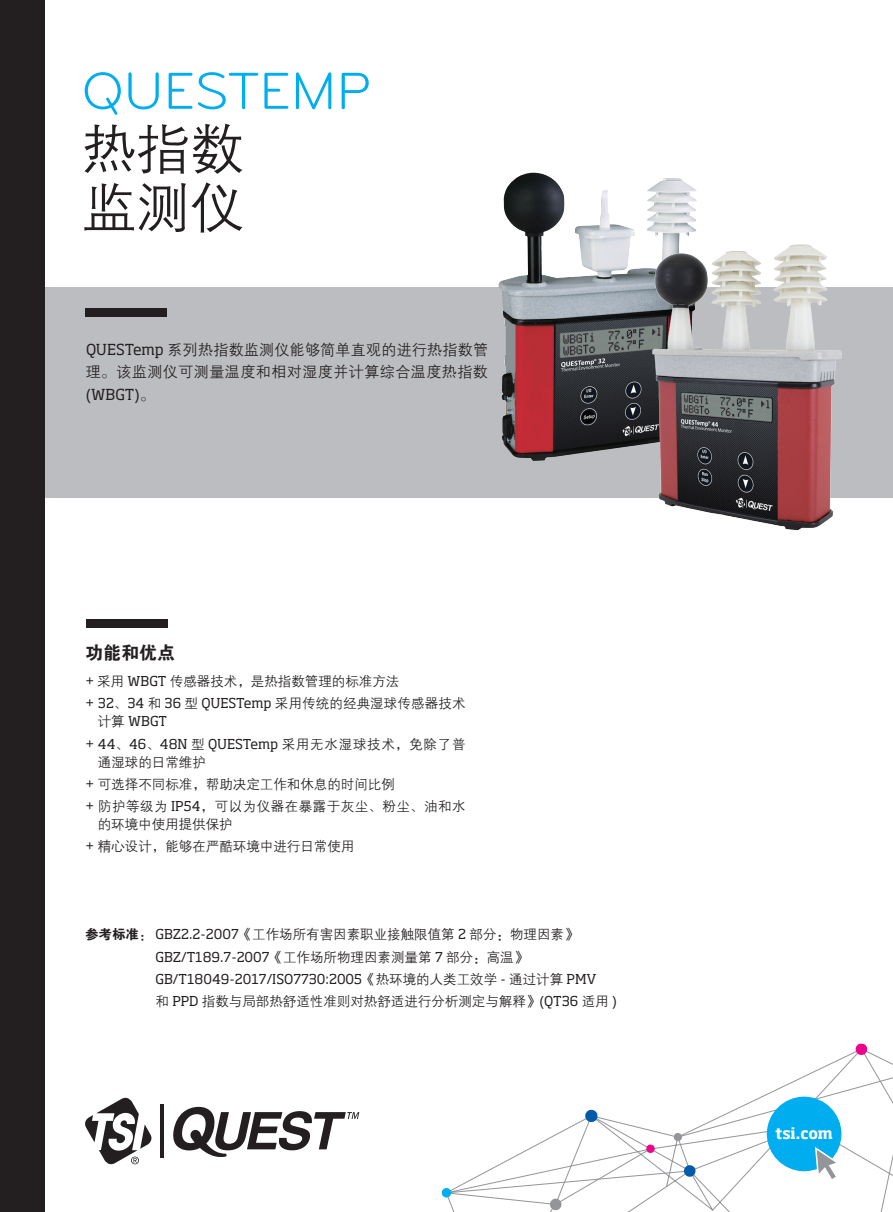
<style>
.page{position:relative;width:893px;height:1212px;background:#fff}
.page>*{position:absolute;margin:0;border:0;box-sizing:border-box;transform-origin:0 0}
.t1{font:18px "FZDHTJW GB1 0";color:#231f20}
.t2{font:15px/22.5px "FZZDXJW GB1 0";letter-spacing:.035em;color:#231f20}
.t3{font:700 15px "Soho Std";color:#fff}
.t4{font:15px "Soho Std";color:#231f20}
.t5{font:13.5px/22.2px "FZZDXJW GB1 0";color:#231f20}
.t6{font:13.5px/22.2px "Soho Std";color:#231f20}
.s1{font-family:"Soho Std"}
.s2{font-family:"FZZDXJW GB1 0"}
.s3{font-family:"FZDHTJW GB1 0"}
</style>
<div class="page">
<div style="left:43px;top:287px;width:850px;height:210px;background:#bcbdc0"></div>
<svg style="left:84px;top:182px;width:159px;height:51px"></svg>
<svg style="left:84px;top:124px;width:159px;height:50px"></svg>
<svg style="left:85px;top:72px;width:284px;height:43px"></svg>
<div style="left:0;top:0;width:44px;height:1212px;background:#231f20"></div>
<div style="left:86px;top:619px;width:81px;height:8px;background:#231f20"></div>
<hr style="left:160px;top:1104px;width:3px;height:54px;background:#231f20">
<svg style="left:85px;top:1097px;width:67px;height:68px"></svg>
<svg style="left:173px;top:1107px;width:186px;height:50px"></svg>
<svg style="left:448px;top:1051px;width:445px;height:161px"></svg>
<svg style="left:673px;top:1132px;width:10px;height:10px"></svg>
<svg style="left:441px;top:1187px;width:11px;height:11px"></svg>
<svg style="left:549px;top:1198px;width:13px;height:13px"></svg>
<svg style="left:584px;top:1109px;width:14px;height:14px"></svg>
<svg style="left:855px;top:1043px;width:13px;height:13px"></svg>
<svg style="left:683px;top:1164px;width:13px;height:13px"></svg>
<svg style="left:646px;top:1144px;width:9px;height:9px"></svg>
<div style="left:767px;top:1097px;width:74px;height:74px;background:#00aeef;border-radius:50%"></div>
<svg style="left:814px;top:1145px;width:27px;height:37px"></svg>
<div style="left:85px;top:308px;width:81px;height:9px;background:#231f20"></div>
<img style="left:498px;top:177px;width:199px;height:284px">
<img style="left:620px;top:228px;width:253px;height:303px">
<p class="t2" style="left:86px;top:339px;width:404px"><span class="s1">QUESTemp</span> 系列热指数监测仪能够简单直观的进行热指数管理。该监测仪可测量温度和相对湿度并计算综合温度热指数</p>
<p class="t4" style="left:86px;top:385px;width:71px">(WBGT)<span class="s2">。</span></p>
<h1 class="t1" style="left:85px;top:643px;width:91px">功能和优点</h1>
<p class="t5" style="left:85px;top:671px;width:382px"><span class="s1">+</span> 采用 <span class="s1">WBGT</span> 传感器技术，是热指数管理的标准方法<br><span class="s1">+ 32</span>、<span class="s1">34</span> 和 <span class="s1">36</span> 型 <span class="s1">QUESTemp</span> 采用传统的经典湿球传感器技术</p>
<p class="t6" style="left:85px;top:710px;width:382px;text-indent:13px"><span class="s2">计算</span> WBGT<br>+ 44<span class="s2">、</span>46<span class="s2">、</span>48N <span class="s2">型</span> QUESTemp <span class="s2">采用无水湿球技术，免除了普</span></p>
<p class="t5" style="left:85px;top:751px;width:382px;text-indent:13px">通湿球的日常维护<br><span class="s1">+</span> 可选择不同标准，帮助决定工作和休息的时间比例<br><span class="s1">+</span> 防护等级为 <span class="s1">IP54</span>，可以为仪器在暴露于灰尘、粉尘、油和水</p>
<p class="t5" style="left:85px;top:814px;width:271px;text-indent:13px">的环境中使用提供保护<br><span class="s1">+</span> 精心设计，能够在严酷环境中进行日常使用</p>
<p class="t5" style="left:156px;top:924px;width:423px;text-indent:-70px"><span class="s3">参考标准</span>： <span class="s1">GBZ2.2-2007</span>《工作场所有害因素职业接触限值第 <span class="s1">2</span> 部分：物理因素》<br><span class="s1">GBZ/T189.7-2007</span>《工作场所物理因素测量第 <span class="s1">7</span> 部分：高温》</p>
<p class="t6" style="left:156px;top:967px;width:443px">GB/T18049-2017/ISO7730:2005<span class="s2">《热环境的人类工效学</span> - <span class="s2">通过计算</span> PMV</p>
<p class="t5" style="left:156px;top:991px;width:463px">和 <span class="s1">PPD</span> 指数与局部热舒适性准则对热舒适进行分析测定与解释》<span class="s1">(QT36</span> 适用 <span class="s1">)</span></p>
<p class="t3" style="left:775px;top:1124px;width:59px">tsi.com</p>
</div>
